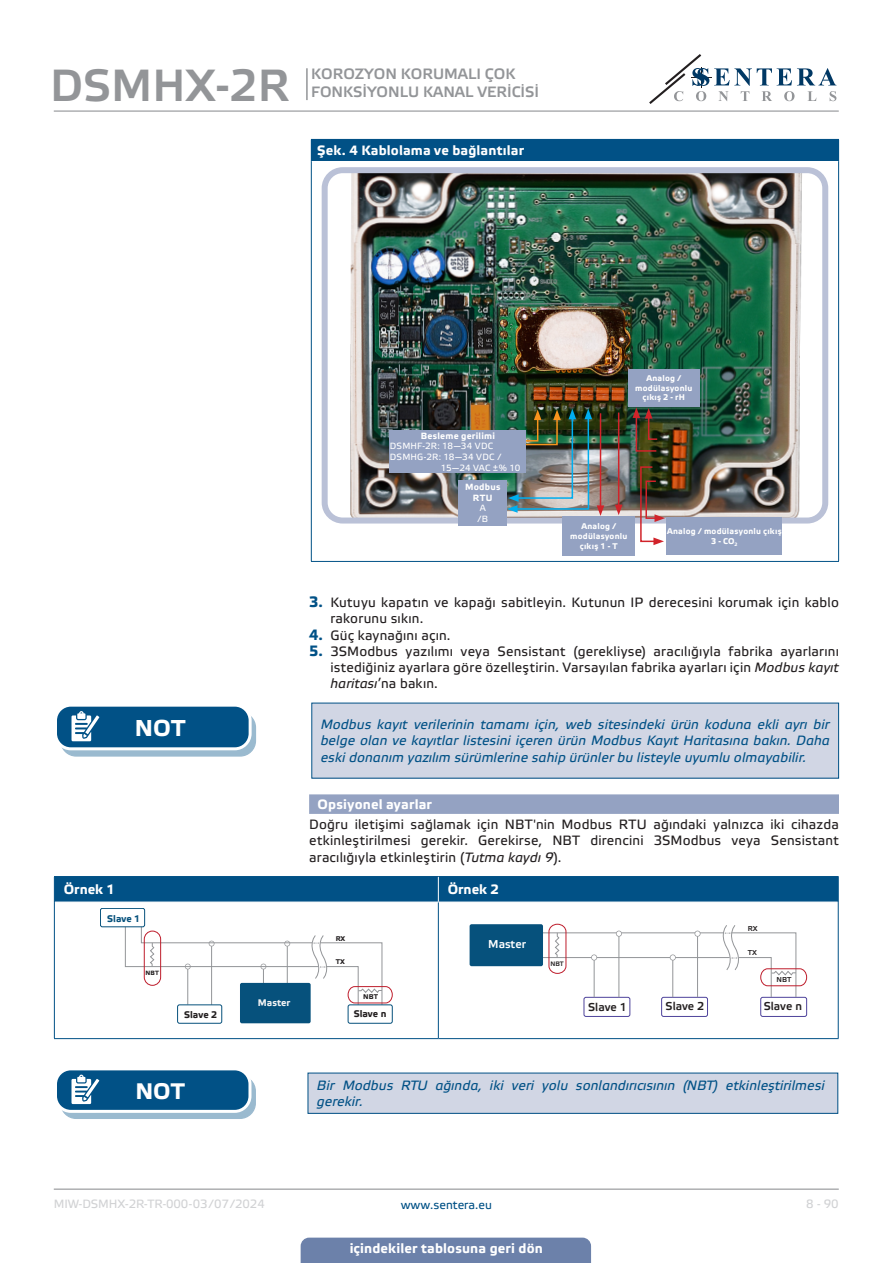
<style>
.page{position:relative;width:893px;height:1263px;background:#fff}
.page>*{position:absolute;margin:0;border:0;box-sizing:border-box;transform-origin:0 0}
.t1{font:45px "Etelka Medium Pro";color:#939598}
.t2{font:700 22.95px "Etelka Text Pro";color:#fff}
.t3{font:700 22.5px "Etelka Text Pro";color:#fff}
.t4{font:15px/18px "Etelka Medium Pro";color:#939598}
.body{font:13.5px/16.2px "Etelka Text Pro";letter-spacing:.015em;color:#231f20;text-align:justify}
.attention{font:italic 13.5px/16.2px "Etelka Text Pro";letter-spacing:.01em;color:#015186;text-align:justify}
.table_text{font:700 13.5px "Etelka Text Pro";letter-spacing:.01em;color:#fff}
.Number-roman{font:700 13.5px "Etelka Text Pro";letter-spacing:.015em;color:#fff}
.head-table{font:700 13.5px "Etelka Text Pro";color:#fff}
.t5{font:12px "Etelka Text Pro";letter-spacing:-.01em;color:#d1d2d4}
.t6{font:12px "Etelka Text Pro";color:#015186}
.t7{font:11.4px "Etelka Medium Pro";color:#231f20}
.t8{font:11.4px "Etelka Medium Pro";color:#fff}
.t9{font:700 9.6px "Etelka Text Pro";color:#231f20}
.t10{font:700 9.6px "Etelka Text Pro";color:#f2f3f4}
.t11{font:700 9.6px "Etelka Text Pro";color:#06517c}
.table_text-2{font:9px "Etelka Text Pro";letter-spacing:.015em;color:#fff}
.table_text-3{font:700 9px "Etelka Text Pro";letter-spacing:.025em;color:#fff}
.table_text-4{font:700 8.25px/9.9px "Etelka Text Pro";letter-spacing:.025em;color:#fff;text-align:center}
.t12{font:7.2px "Etelka Medium Pro";color:#231f20}
.t13{font:700 6.9px "Etelka Text Pro";color:#231f20}
.t14{font:6.45px "Etelka Medium Pro";color:#231f20}
.t15{font:700 6.15px "Etelka Text Pro";color:#231f20}
.s1{font-weight:700;font-size:15px;color:#015186}
.s2{font-style:italic}
</style>
<div class="page">
<hr style="left:54px;top:111px;width:785px;height:1px;background:#939598">
<hr style="left:54px;top:1188px;width:785px;height:2px;background:#939598">
<svg style="left:649px;top:54px;width:187px;height:50px"></svg>
<div style="left:301px;top:1237px;width:290px;height:26px;background:#6c81aa"></div>
<hr style="left:306px;top:68px;width:2px;height:32px;background:#939598">
<div style="left:311px;top:139px;width:528px;height:22px;background:#015186"></div>
<hr style="left:311px;top:161px;width:1px;height:400px;background:#015186">
<hr style="left:838px;top:161px;width:1px;height:400px;background:#015186">
<hr style="left:311px;top:561px;width:528px;height:1px;background:#015186">
<img style="left:350px;top:174px;width:452px;height:342px">
<div style="left:322px;top:167px;width:506px;height:356px;border:6px solid #bac1d7;border-radius:18px"></div>
<div style="left:562px;top:516px;width:73px;height:39px;background:#94a2c2"></div>
<div style="left:628px;top:369px;width:72px;height:37px;background:#94a2c2"></div>
<div style="left:667px;top:517px;width:115px;height:38px;background:#94a2c2"></div>
<div style="left:459px;top:480px;width:48px;height:46px;background:#94a2c2"></div>
<div style="left:390px;top:430px;width:136px;height:43px;background:#94a2c2"></div>
<svg style="left:639px;top:466px;width:26px;height:79px"></svg>
<img style="left:507px;top:409px;width:97px;height:107px">
<hr style="left:618px;top:412px;width:1px;height:95px;background:#d1232a">
<svg style="left:615px;top:505px;width:7px;height:10px"></svg>
<svg style="left:632px;top:407px;width:27px;height:45px"></svg>
<div style="left:309px;top:794px;width:530px;height:20px;background:#94a2c2"></div>
<div style="left:312px;top:703px;width:527px;height:75px;background:#d1d6e4"></div>
<svg style="left:61px;top:712px;width:194px;height:44px"></svg>
<div style="left:60px;top:712px;width:196px;height:45px;border:1px solid #015186;border-radius:15px"></div>
<div style="left:56px;top:705px;width:194px;height:44px;background:#015186;border-radius:15px"></div>
<div style="left:54px;top:704px;width:198px;height:46px;border:3px solid #fff;border-radius:15px"></div>
<svg style="left:72px;top:711px;width:33px;height:38px"></svg>
<div style="left:54px;top:876px;width:785px;height:26px;background:#015186"></div>
<hr style="left:54px;top:902px;width:1px;height:136px;background:#015186">
<hr style="left:54px;top:1038px;width:384px;height:1px;background:#015186">
<hr style="left:438px;top:902px;width:1px;height:136px;background:#015186">
<hr style="left:838px;top:902px;width:1px;height:136px;background:#015186">
<hr style="left:438px;top:1038px;width:401px;height:1px;background:#015186">
<div style="left:177px;top:1004px;width:45px;height:19px;border:1px solid #06517c;border-radius:2px"></div>
<div style="left:348px;top:1004px;width:45px;height:19px;border:1px solid #06517c;border-radius:2px"></div>
<div style="left:240px;top:983px;width:71px;height:40px;background:#06517c;border-radius:2px"></div>
<svg style="left:125px;top:912px;width:268px;height:96px"></svg>
<div style="left:100px;top:908px;width:45px;height:19px;background:#fff;border-radius:2px"></div>
<div style="left:100px;top:908px;width:45px;height:19px;border:1px solid #06517c;border-radius:2px"></div>
<div style="left:661px;top:997px;width:47px;height:20px;border:1px solid #4e439b;border-radius:2px"></div>
<hr style="left:529px;top:957px;width:201px;height:1px;background:#939598">
<hr style="left:536px;top:932px;width:188px;height:1px;background:#939598">
<div style="left:584px;top:997px;width:46px;height:20px;border:1px solid #4e439b;border-radius:2px"></div>
<div style="left:760px;top:997px;width:47px;height:20px;border:1px solid #4e439b;border-radius:2px"></div>
<div style="left:470px;top:924px;width:73px;height:42px;background:#06517c;border-radius:2px"></div>
<svg style="left:548px;top:924px;width:259px;height:74px"></svg>
<div style="left:61px;top:1076px;width:194px;height:42px;background:#9abacf;border-radius:15px"></div>
<div style="left:60px;top:1075px;width:196px;height:44px;border:1px solid #015186;border-radius:15px"></div>
<div style="left:56px;top:1069px;width:194px;height:42px;background:#015186;border-radius:15px"></div>
<div style="left:54px;top:1067px;width:197px;height:46px;border:3px solid #fff;border-radius:15px"></div>
<svg style="left:71px;top:1074px;width:34px;height:38px"></svg>
<div style="left:308px;top:1073px;width:530px;height:40px;background:#d1d6e4"></div>
<div style="left:308px;top:1073px;width:530px;height:41px;border:1px solid #015186"></div>
<h1 class="t1" style="left:50px;top:61px;width:241px">DSMHX-2R</h1>
<p class="t4" style="left:311px;top:66px;width:229px">KOROZYON KORUMALI ÇOK<br>FONKSIYONLU KANAL VERICISI</p>
<p class="t2" style="left:135px;top:716px;width:52px">NOT</p>
<p class="table_text" style="left:317px;top:143px;width:208px">Şek. 4 Kablolama ve bağlantılar</p>
<p class="table_text-3" style="left:421px;top:430px;width:76px">Besleme gerilimi</p>
<p class="table_text-2" style="left:390px;top:441px;width:105px">DSMHF-2R: 18—34 VDC</p>
<p class="table_text-2" style="left:390px;top:452px;width:113px">DSMHG-2R: 18—34 VDC /</p>
<p class="table_text-2" style="left:441px;top:463px;width:81px">15—24 VAC ±% 10</p>
<p class="table_text-3" style="left:465px;top:482px;width:37px">Modbus</p>
<p class="table_text-3" style="left:473px;top:492px;width:21px">RTU</p>
<p class="table_text-2" style="left:480px;top:503px;width:8px">A</p>
<p class="table_text-2" style="left:477px;top:514px;width:12px">/B</p>
<p class="table_text-4" style="left:635px;top:373px;width:59px">Analog / modülasyonlu çıkış 2 - rH</p>
<p class="table_text-4" style="left:570px;top:521px;width:59px">Analog / modülasyonlu çıkış 1 - T</p>
<p class="table_text-4" style="left:667px;top:526px;width:116px">Analog / modülasyonlu çıkış<br>3 - CO<sub>2</sub></p>
<p class="body" style="left:330px;top:595px;width:510px;text-indent:-21px"><span class="s1">3.</span> Kutuyu kapatın ve kapağı sabitleyin. Kutunun IP derecesini korumak için kablo rakorunu sıkın.</p>
<p class="body" style="left:309px;top:628px;width:143px"><span class="s1">4.</span> Güç kaynağını açın.</p>
<p class="body" style="left:330px;top:644px;width:510px;text-indent:-21px"><span class="s1">5.</span> 3SModbus yazılımı veya Sensistant (gerekliyse) aracılığıyla fabrika ayarlarını istediğiniz ayarlara göre özelleştirin. Varsayılan fabrika ayarları için <span class="s2">Modbus kayıt haritası</span>’na bakın.</p>
<p class="attention" style="left:321px;top:717px;width:511px">Modbus kayıt verilerinin tamamı için, web sitesindeki ürün koduna ekli ayrı bir belge olan ve kayıtlar listesini içeren ürün Modbus Kayıt Haritasına bakın. Daha eski donanım yazılım sürümlerine sahip ürünler bu listeyle uyumlu olmayabilir.</p>
<p class="Number-roman" style="left:318px;top:797px;width:116px">Opsiyonel ayarlar</p>
<p class="body" style="left:309px;top:817px;width:531px">Doğru iletişimi sağlamak için NBT'nin Modbus RTU ağındaki yalnızca iki cihazda etkinleştirilmesi gerekir. Gerekirse, NBT direncini 3SModbus veya Sensistant aracılığıyla etkinleştirin (<span class="s2">Tutma kaydı 9</span>).</p>
<p class="head-table" style="left:64px;top:882px;width:53px">Örnek 1</p>
<p class="head-table" style="left:448px;top:882px;width:53px">Örnek 2</p>
<p class="t11" style="left:107px;top:913px;width:35px">Slave 1</p>
<p class="t15" style="left:146px;top:969px;width:15px">NBT</p>
<p class="t9" style="left:184px;top:1009px;width:35px">Slave 2</p>
<p class="t10" style="left:258px;top:997px;width:34px">Master</p>
<p class="t13" style="left:336px;top:934px;width:11px">RX</p>
<p class="t13" style="left:336px;top:958px;width:11px">ТX</p>
<p class="t13" style="left:363px;top:993px;width:16px">NBT</p>
<p class="t9" style="left:354px;top:1008px;width:34px">Slave n</p>
<p class="t8" style="left:488px;top:938px;width:39px">Master</p>
<p class="t14" style="left:550px;top:960px;width:15px">NBT</p>
<p class="t7" style="left:588px;top:1001px;width:40px">Slave 1</p>
<p class="t7" style="left:666px;top:1000px;width:40px">Slave 2</p>
<p class="t12" style="left:748px;top:924px;width:11px">RX</p>
<p class="t12" style="left:748px;top:949px;width:11px">ТX</p>
<p class="t12" style="left:776px;top:975px;width:16px">NBT</p>
<p class="t7" style="left:764px;top:1000px;width:40px">Slave n</p>
<p class="t3" style="left:135px;top:1079px;width:51px">NOT</p>
<p class="attention" style="left:317px;top:1078px;width:509px">Bir Modbus RTU ağında, iki veri yolu sonlandırıcısının (NBT) etkinleştirilmesi gerekir.</p>
<p class="t5" style="left:54px;top:1197px;width:212px">MIW-DSMHX-2R-TR-000 - 03 / 07 / 2024</p>
<p class="t6" style="left:401px;top:1198px;width:93px">www.sentera.eu</p>
<p class="t5" style="left:806px;top:1197px;width:34px">8 - 90</p>
<p class="table_text" style="left:350px;top:1240px;width:195px">içindekiler tablosuna geri dön</p>
</div>
